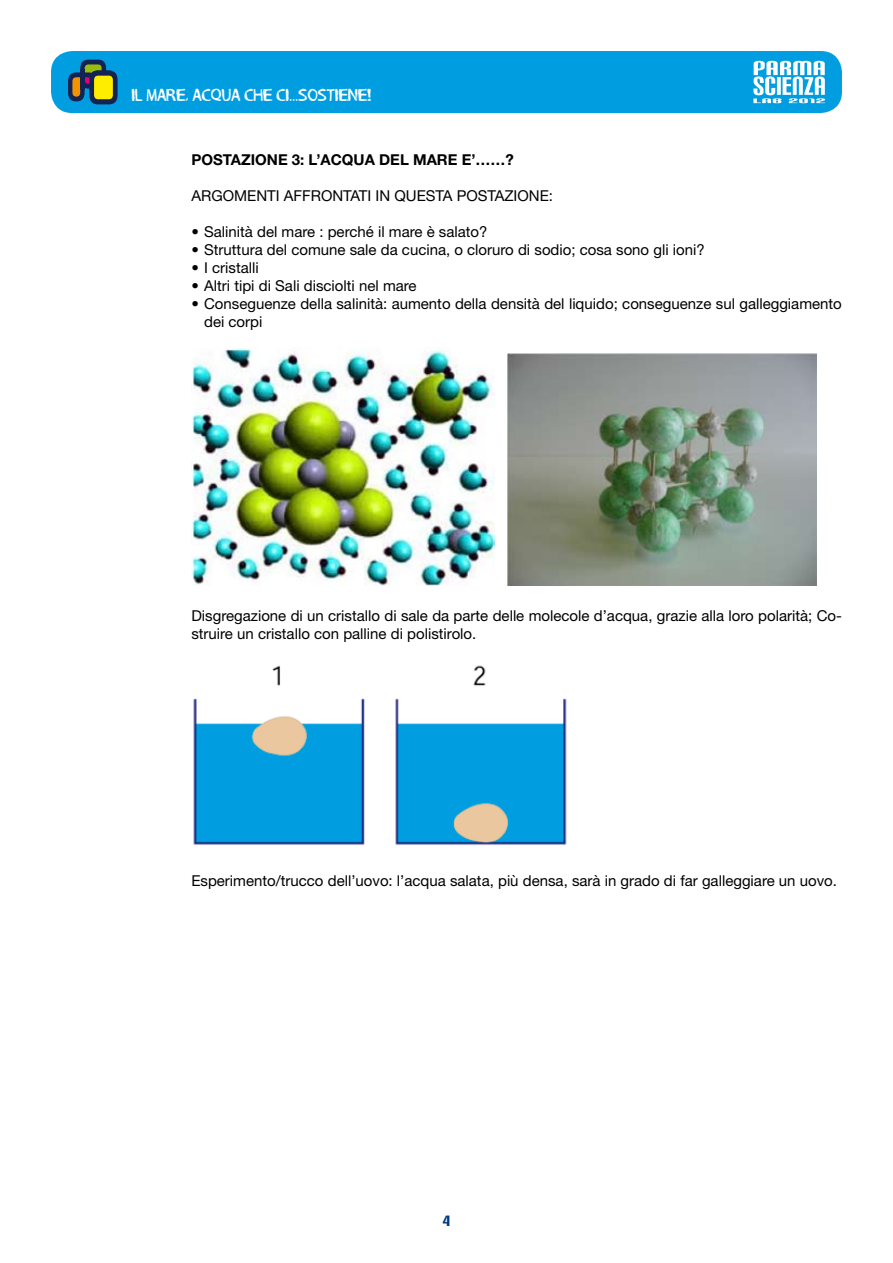
<style>
.page{position:relative;width:893px;height:1263px;background:#fff}
.page>*{position:absolute;margin:0;border:0;box-sizing:border-box;transform-origin:0 0}
.t1{font:18px "Carbon Block";color:#003882}
.t2{font:15px/18px "Helvetica Neue";color:#000}
.t3{font:700 15px "Helvetica Neue";color:#000}
.t4{font:13.5px "Grog Binge";letter-spacing:.01em;color:#fff}
</style>
<div class="page">
<div style="left:51px;top:51px;width:791px;height:62px;background:#009ee0;border-radius:21px"></div>
<svg style="left:68px;top:60px;width:50px;height:44px"></svg>
<svg style="left:753px;top:61px;width:72px;height:42px"></svg>
<img style="left:191px;top:348px;width:304px;height:237px">
<img style="left:507px;top:353px;width:309px;height:232px">
<img style="left:193px;top:665px;width:374px;height:180px">
<p class="t4" style="left:132px;top:88px;width:241px">IL MARE, ACQUA CHE CI...SOSTIENE!</p>
<p class="t3" style="left:191px;top:150px;width:324px">POSTAZIONE 3: L’ACQUA DEL MARE E’……?</p>
<p class="t2" style="left:191px;top:186px;width:363px">ARGOMENTI AFFRONTATI IN QUESTA POSTAZIONE:</p>
<p class="t2" style="left:191px;top:222px;width:298px">• Salinità del mare : perché il mare è salato?</p>
<p class="t2" style="left:191px;top:240px;width:515px">• Struttura del comune sale da cucina, o cloruro di sodio; cosa sono gli ioni?</p>
<p class="t2" style="left:191px;top:258px;width:69px">• I cristalli</p>
<p class="t2" style="left:191px;top:276px;width:227px">• Altri tipi di Sali disciolti nel mare</p>
<p class="t2" style="left:204px;top:294px;width:639px;text-indent:-13px">• Conseguenze della salinità: aumento della densità del liquido; conseguenze sul galleggiamento dei corpi</p>
<p class="t2" style="left:191px;top:606px;width:652px">Disgregazione di un cristallo di sale da parte delle molecole d’acqua, grazie alla loro polarità; Co&shy;struire un cristallo con palline di polistirolo.</p>
<p class="t2" style="left:191px;top:871px;width:647px">Esperimento/trucco dell’uovo: l’acqua salata, più densa, sarà in grado di far galleggiare un uovo.</p>
<p class="t1" style="left:443px;top:1212px;width:9px">4</p>
</div>
